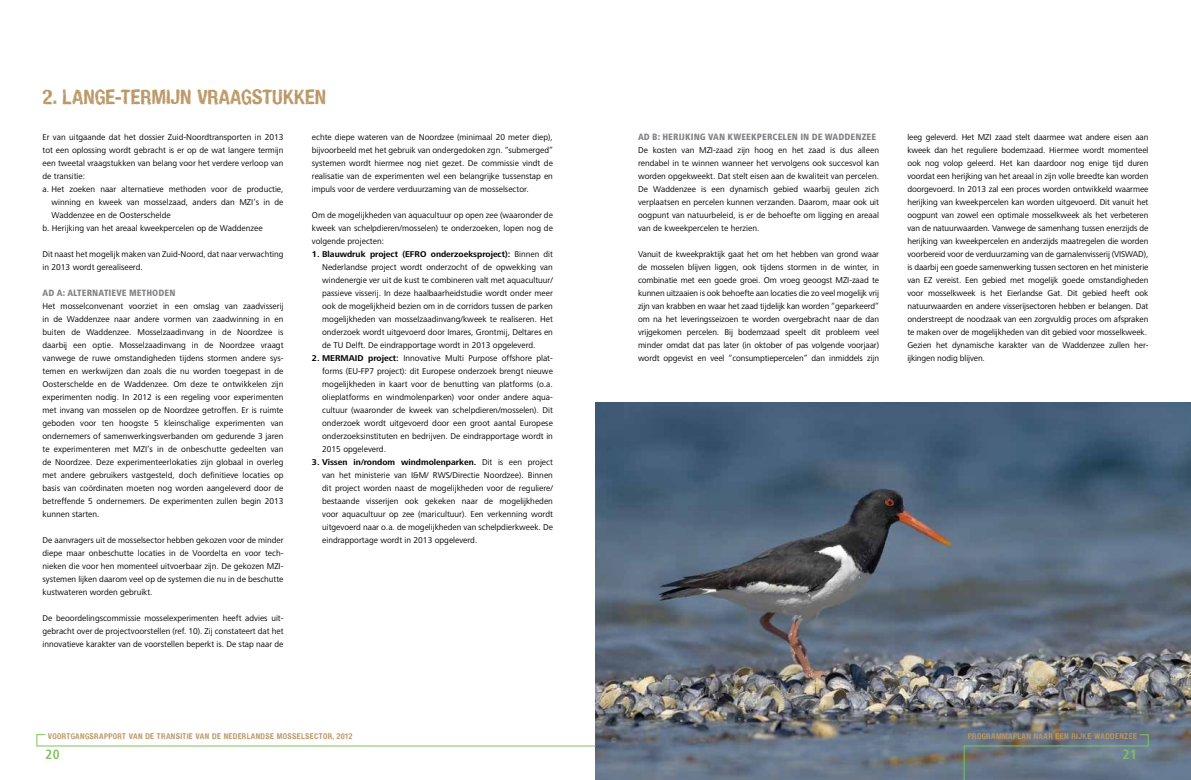
<style>
.page{position:relative;width:1191px;height:780px;background:#fff}
.page>*{position:absolute;margin:0;border:0;box-sizing:border-box;transform-origin:0 0}
.t1{font:700 20px "Hand Vetica";color:#ba9764}
.t2{font:700 condensed 14px "Frutiger Next LT";color:#7dc35c}
.t3{font:800 condensed 9.5px "Frutiger Next LT";letter-spacing:.01em;color:#808285}
.t4{font:8.7px/13px "Frutiger Next LT";letter-spacing:-.01em;color:#000;text-align:justify}
.t5{font:700 8px "Hand Vetica";letter-spacing:.04em;color:#ba9764}
.s1{font-weight:700}
</style>
<div class="page">
<img style="left:595px;top:403px;width:596px;height:377px">
<svg style="left:963px;top:734px;width:185px;height:46px;background:#697784"></svg>
<svg style="left:37px;top:734px;width:559px;height:12px"></svg>
<h1 class="t1" style="left:43px;top:84px;width:285px">2. LANGE-TERMIJN VRAAGSTUKKEN</h1>
<p class="t4" style="left:43px;top:131px;width:242px">Er van uitgaande dat het dossier Zuid-Noordtransporten in 2013</p>
<p class="t4" style="left:43px;top:144px;width:242px">tot een oplossing wordt gebracht is er op de wat langere termijn</p>
<p class="t4" style="left:43px;top:157px;width:242px">een tweetal vraagstukken van belang voor het verdere verloop van</p>
<p class="t4" style="left:43px;top:170px;width:44px">de transitie:</p>
<p class="t4" style="left:43px;top:183px;width:242px">a. Het zoeken naar alternatieve methoden voor de productie,</p>
<p class="t4" style="left:52px;top:196px;width:233px">winning en kweek van mosselzaad, anders dan MZI’s in de</p>
<p class="t4" style="left:52px;top:209px;width:121px">Waddenzee en de Oosterschelde</p>
<p class="t4" style="left:43px;top:222px;width:222px">b. Herijking van het areaal kweekpercelen op de Waddenzee</p>
<p class="t4" style="left:43px;top:248px;width:242px">Dit naast het mogelijk maken van Zuid-Noord, dat naar verwachting in 2013 wordt gerealiseerd.</p>
<p class="t3" style="left:43px;top:288px;width:134px">AD A: ALTERNATIEVE METHODEN</p>
<p class="t4" style="left:43px;top:300px;width:242px">Het mosselconvenant voorziet in een omslag van zaadvisserij in de Waddenzee naar andere vormen van zaadwinning in en buiten de Waddenzee. Mosselzaadinvang in de Noordzee is daarbij een optie. Mosselzaadinvang in de Noordzee vraagt vanwege de ruwe omstandigheden tijdens stormen andere sys&shy;temen en werkwijzen dan zoals die nu worden toegepast in de Oosterschelde en de Waddenzee. Om deze te ontwikkelen zijn experimenten nodig. In 2012 is een regeling voor experimenten met invang van mosselen op de Noordzee getroffen. Er is ruimte geboden voor ten hoogste 5 kleinschalige experimenten van ondernemers of samenwerkingsverbanden om gedurende 3 jaren te experimenteren met MZI’s in de onbeschutte gedeelten van de Noordzee. Deze experimenteerlokaties zijn globaal in overleg met andere gebruikers vastgesteld, doch definitieve locaties op basis van coördinaten moeten nog worden aangeleverd door de betreffende 5 ondernemers. De experimenten zullen begin 2013 kunnen starten.</p>
<p class="t4" style="left:43px;top:534px;width:242px">De aanvragers uit de mosselsector hebben gekozen voor de minder diepe maar onbeschutte locaties in de Voordelta en voor tech&shy;nieken die voor hen momenteel uitvoerbaar zijn. De gekozen MZI&shy;systemen lijken daarom veel op de systemen die nu in de beschutte kustwateren worden gebruikt.</p>
<p class="t4" style="left:43px;top:612px;width:242px">De beoordelingscommissie mosselexperimenten heeft advies uit&shy;gebracht over de projectvoorstellen (ref. 10). Zij constateert dat het innovatieve karakter van de voorstellen beperkt is. De stap naar de</p>
<p class="t4" style="left:312px;top:131px;width:242px">echte diepe wateren van de Noordzee (minimaal 20 meter diep), bijvoorbeeld met het gebruik van ondergedoken zgn. “submerged” systemen wordt hiermee nog niet gezet. De commissie vindt de realisatie van de experimenten wel een belangrijke tussenstap en impuls voor de verdere verduurzaming van de mosselsector.</p>
<p class="t4" style="left:312px;top:209px;width:242px">Om de mogelijkheden van aquacultuur op open zee (waaronder de kweek van schelpdieren/mosselen) te onderzoeken, lopen nog de volgende projecten:</p>
<p class="t4" style="left:322px;top:248px;width:232px;text-indent:-10px"><span class="s1">1. Blauwdruk project (EFRO onderzoeksproject):</span> Binnen dit Nederlandse project wordt onderzocht of de opwekking van windenergie ver uit de kust te combineren valt met aquacultuur/ passieve visserij. In deze haalbaarheidstudie wordt onder meer ook de mogelijkheid bezien om in de corridors tussen de parken mogelijkheden van mosselzaadinvang/kweek te realiseren. Het onderzoek wordt uitgevoerd door Imares, Grontmij, Deltares en de TU Delft. De eindrapportage wordt in 2013 opgeleverd.</p>
<p class="t4" style="left:322px;top:352px;width:232px;text-indent:-10px"><span class="s1">2. MERMAID project:</span> Innovative Multi Purpose offshore plat&shy;forms (EU-FP7 project): dit Europese onderzoek brengt nieuwe mogelijkheden in kaart voor de benutting van platforms (o.a. olieplatforms en windmolenparken) voor onder andere aqua&shy;cultuur (waaronder de kweek van schelpdieren/mosselen). Dit onderzoek wordt uitgevoerd door een groot aantal Europese onderzoeksinstituten en bedrijven. De eindrapportage wordt in 2015 opgeleverd.</p>
<p class="t4" style="left:322px;top:456px;width:232px;text-indent:-10px"><span class="s1">3. Vissen in/rondom windmolenparken.</span> Dit is een project van het ministerie van I&amp;M/ RWS/Directie Noordzee). Binnen dit project worden naast de mogelijkheden voor de reguliere/ bestaande visserijen ook gekeken naar de mogelijkheden voor aquacultuur op zee (maricultuur). Een verkenning wordt uitgevoerd naar o.a. de mogelijkheden van schelpdierkweek. De eindrapportage wordt in 2013 opgeleverd.</p>
<p class="t5" style="left:48px;top:731px;width:306px">VOORTGANGSRAPPORT VAN DE TRANSITIE VAN DE NEDERLANDSE MOSSELSECTOR, 2012</p>
<h2 class="t2" style="left:45px;top:747px;width:16px">20</h2>
<p class="t3" style="left:638px;top:132px;width:240px">AD B: HERIJKING VAN KWEEKPERCELEN IN DE WADDENZEE</p>
<p class="t4" style="left:638px;top:144px;width:242px">De kosten van MZI-zaad zijn hoog en het zaad is dus alleen rendabel in te winnen wanneer het vervolgens ook succesvol kan worden opgekweekt. Dat stelt eisen aan de kwaliteit van percelen.<br>De Waddenzee is een dynamisch gebied waarbij geulen zich verplaatsen en percelen kunnen verzanden. Daarom, maar ook uit oogpunt van natuurbeleid, is er de behoefte om ligging en areaal van de kweekpercelen te herzien.</p>
<p class="t4" style="left:638px;top:248px;width:242px">Vanuit de kweekpraktijk gaat het om het hebben van grond waar de mosselen blijven liggen, ook tijdens stormen in de winter, in combinatie met een goede groei. Om vroeg geoogst MZI-zaad te kunnen uitzaaien is ook behoefte aan locaties die zo veel mogelijk vrij zijn van krabben en waar het zaad tijdelijk kan worden “geparkeerd” om na het leveringsseizoen te worden overgebracht naar de dan vrijgekomen percelen. Bij bodemzaad speelt dit probleem veel minder omdat dat pas later (in oktober of pas volgende voorjaar) wordt opgevist en veel “consumptiepercelen” dan inmiddels zijn</p>
<p class="t4" style="left:907px;top:131px;width:242px;text-align:left">leeg geleverd. Het MZI zaad stelt daarmee wat andere eisen aan kweek dan het reguliere bodemzaad. Hiermee wordt momenteel ook nog volop geleerd. Het kan daardoor nog enige tijd duren voordat een herijking van het areaal in zijn volle breedte kan worden doorgevoerd. In 2013 zal een proces worden ontwikkeld waarmee herijking van kweekpercelen kan worden uitgevoerd. Dit vanuit het oogpunt van zowel een optimale mosselkweek als het verbeteren van de natuurwaarden. Vanwege de samenhang tussen enerzijds de herijking van kweekpercelen en anderzijds maatregelen die worden voorbereid voor de verduurzaming van de garnalenvisserij (VISWAD), is daarbij een goede samenwerking tussen sectoren en het ministerie van EZ vereist. Een gebied met mogelijk goede omstandigheden voor mosselkweek is het Eierlandse Gat. Dit gebied heeft ook natuurwaarden en andere visserijsectoren hebben er belangen. Dat onderstreept de noodzaak van een zorgvuldig proces om afspraken te maken over de mogelijkheden van dit gebied voor mosselkweek.<br>Gezien het dynamische karakter van de Waddenzee zullen her&shy;ijkingen nodig blijven.</p>
<p class="t5" style="left:968px;top:731px;width:171px">PROGRAMMAPLAN NAAR EEN RIJKE WADDENZEE</p>
<h2 class="t2" style="left:1123px;top:747px;width:16px">21</h2>
</div>
